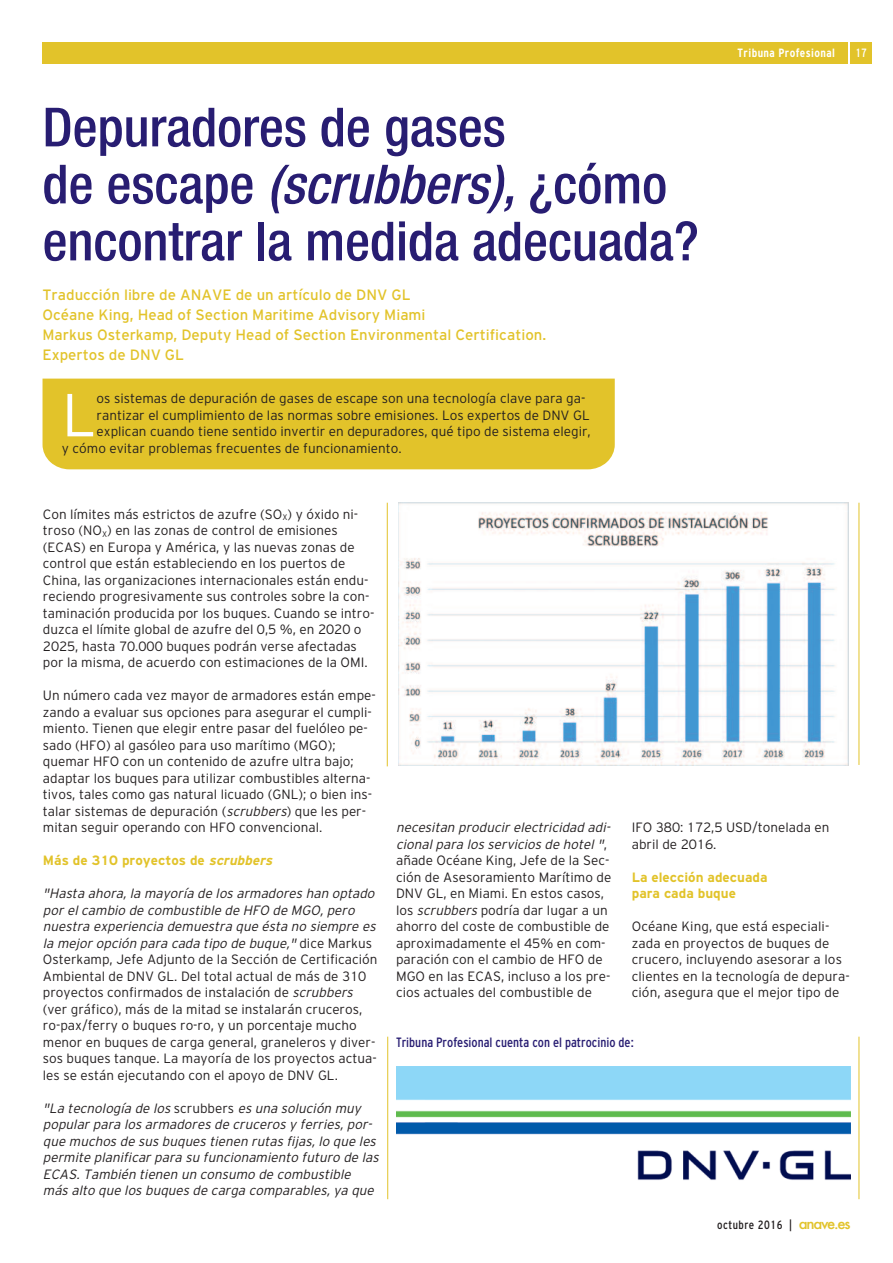
<style>
.page{position:relative;width:893px;height:1263px;background:#fff}
.page>*{position:absolute;margin:0;border:0;box-sizing:border-box;transform-origin:0 0}
.t1{font:300 60.6px "Civica 01";color:#fff}
.t2{font:500 condensed 54px/57px "Helvetica 67";color:#281d72}
.t3{font:15px/20px "Civica 04";color:#e2c32a}
.t4{font:300 13.5px/16.5px "Civica 01";color:#231f20}
.t5{font:italic 300 13.5px/16.5px "Civica 01";color:#231f20}
.t6{font:700 13.5px/16.5px "Civica 07";color:#e2c32a}
.t7{font:condensed 13.5px "Civica 06";color:#281d72}
.t8{font:condensed 12px "Civica 06";letter-spacing:.04em;color:#231f20}
.t9{font:700 condensed 12px "Civica 09";letter-spacing:.035em;color:#fff}
.t10{font:condensed 12px "Civica 06";color:#fff}
.s1{font-style:italic}
.s2{font-family:"Helvetica Neue LT Std";font-style:italic}
.s3{font-style:normal}
.s4{font-family:"Futura";font-weight:500;font-stretch:normal;font-size:14.85px;color:#e2c32a}
</style>
<div class="page">
<div style="left:43px;top:379px;width:572px;height:90px;background:#e2c32a"></div>
<hr style="left:387px;top:1037px;width:1px;height:162px;background:#e2c32a">
<hr style="left:859px;top:1037px;width:1px;height:162px;background:#e2c32a">
<hr style="left:859px;top:503px;width:1px;height:262px;background:#e2c32a">
<hr style="left:387px;top:503px;width:1px;height:263px;background:#e2c32a">
<img style="left:396px;top:1066px;width:454px;height:114px">
<div style="left:850px;top:43px;width:22px;height:21px;background:#e2c32a"></div>
<div style="left:43px;top:43px;width:805px;height:21px;background:#e2c32a"></div>
<img style="left:398px;top:502px;width:450px;height:264px">
<h2 class="t2" style="left:43px;top:98px;width:658px">Depuradores de gases<br>de escape <span class="s1">(</span><span class="s2">scrubbers),</span> ¿cómo encontrar la medida adecuada?</h2>
<p class="t3" style="left:43px;top:285px;width:505px">Traducción libre de ANAVE de un artículo de DNV GL<br>Océane King, Head of Section Maritime Advisory Miami<br>Markus Osterkamp, Deputy Head of Section Environmental Certification.<br>Expertos de DNV GL</p>
<h1 class="t1" style="left:62px;top:380px;width:36px">L</h1>
<p class="t4" style="left:97px;top:390px;width:490px">os sistemas de depuración de gases de escape son una tecnología clave para ga-</p>
<p class="t4" style="left:97px;top:407px;width:495px">rantizar el cumplimiento de las normas sobre emisiones. Los expertos de DNV GL</p>
<p class="t4" style="left:97px;top:423px;width:496px">explican cuando tiene sentido invertir en depuradores, qué tipo de sistema elegir,</p>
<p class="t4" style="left:62px;top:440px;width:341px">y cómo evitar problemas frecuentes de funcionamiento.</p>
<p class="t9" style="left:738px;top:46px;width:99px">Tribuna Profesional</p>
<p class="t10" style="left:855px;top:46px;width:13px">17</p>
<p class="t4" style="left:43px;top:506px;width:333px">Con límites más estrictos de azufre (SO<sub>X</sub>) y óxido ni&shy;troso (NO<sub>X</sub>) en las zonas de control de emisiones (ECAS) en Europa y América, y las nuevas zonas de control que están estableciendo en los puertos de China, las organizaciones internacionales están endu&shy;reciendo progresivamente sus controles sobre la con&shy;taminación producida por los buques. Cuando se intro&shy;duzca el límite global de azufre del 0,5 %, en 2020 o 2025, hasta 70.000 buques podrán verse afectadas por la misma, de acuerdo con estimaciones de la OMI.</p>
<p class="t4" style="left:43px;top:687px;width:334px">Un número cada vez mayor de armadores están empe&shy;zando a evaluar sus opciones para asegurar el cumpli&shy;miento. Tienen que elegir entre pasar del fuelóleo pe&shy;sado (HFO) al gasóleo para uso marítimo (MGO); quemar HFO con un contenido de azufre ultra bajo; adaptar los buques para utilizar combustibles alterna&shy;tivos, tales como gas natural licuado (GNL); o bien ins&shy;talar sistemas de depuración (<span class="s1">scrubbers</span>) que les per&shy;mitan seguir operando con HFO convencional.</p>
<p class="t6" style="left:43px;top:852px;width:233px">Más de 310 proyectos de <span class="s1">scrubbers</span></p>
<p class="t4" style="left:43px;top:885px;width:336px"><span class="s1">"Hasta ahora, la mayoría de los armadores han optado por el cambio de combustible de HFO de MGO, pero nuestra experiencia demuestra que ésta no siempre es la mejor opción para cada tipo de buque,"</span> d i c e M a r k u s Osterkamp, Jefe Adjunto de la Sección de Certificación Ambiental de DNV GL. Del total actual de más de 310 proyectos confirmados de instalación de <span class="s1">scrubbers </span>(ver gráfico), más de la mitad se instalarán cruceros, ro-pax/ferry o buques ro-ro, y un porcentaje mucho menor en buques de carga general, graneleros y diver&shy;sos buques tanque. La mayoría de los proyectos actua&shy;les se están ejecutando con el apoyo de DNV GL.</p>
<p class="t5" style="left:43px;top:1100px;width:339px">"La tecnología de los <span class="s3">s c r u b b e r s</span> es una solución muy popular para los armadores de cruceros y ferries, por&shy;que muchos de sus buques tienen rutas fijas, lo que les permite planificar para su funcionamiento futuro de las ECAS. También tienen un consumo de combustible más alto que los buques de carga comparables, ya que</p>
<p class="t4" style="left:396px;top:819px;width:218px"><span class="s1">necesitan producir electricidad adi&shy;cional para los servicios de hotel "</span>, añade Océane King, Jefe de la Sec&shy;ción de Asesoramiento Marítimo de DNV GL, en Miami. En estos casos, los <span class="s1">scrubbers</span>podría dar lugar a un ahorro del coste de combustible de aproximadamente el 45% en com&shy;paración con el cambio de HFO de MGO en las ECAS, incluso a los pre&shy;cios actuales del combustible de</p>
<p class="t4" style="left:632px;top:819px;width:199px">IFO 380: 172,5 USD/tonelada en abril de 2016.</p>
<p class="t6" style="left:632px;top:869px;width:137px">La elección adecuada para cada buque</p>
<p class="t4" style="left:632px;top:918px;width:220px">Océane King, que está especiali&shy;zada en proyectos de buques de crucero, incluyendo asesorar a los clientes en la tecnología de depura&shy;ción, asegura que el mejor tipo de</p>
<p class="t7" style="left:396px;top:1034px;width:239px">Tribuna Profesional cuenta con el patrocinio de:</p>
<p class="t8" style="left:717px;top:1217px;width:135px">octubre 2016 | <span class="s4">anave.es</span></p>
</div>
